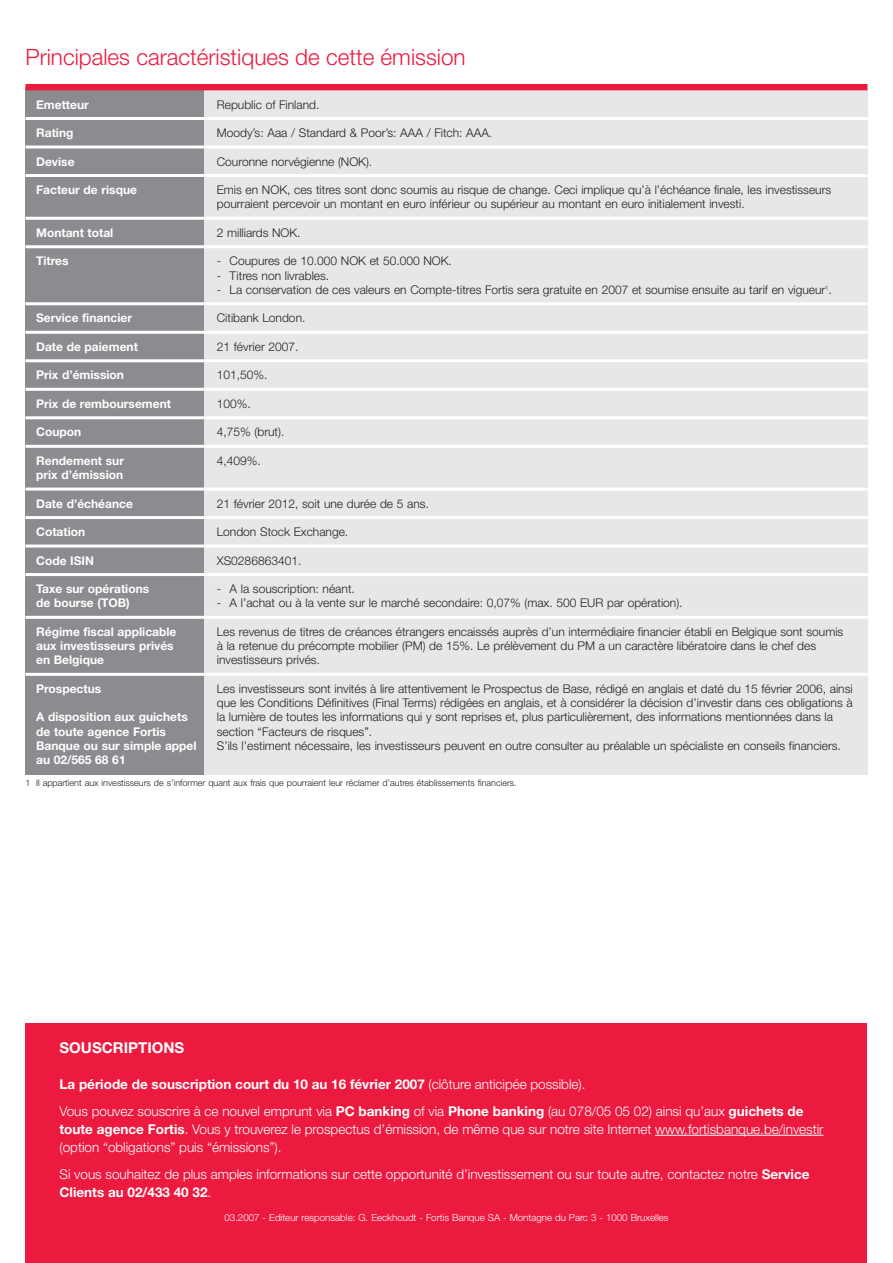
<style>
.page{position:relative;width:893px;height:1263px;background:#fff}
.page>*{position:absolute;margin:0;border:0;box-sizing:border-box;transform-origin:0 0}
.t1{font:300 22.5px "Helvetica Neue";color:#ed1a40}
.t2{font:700 15px "Helvetica Neue";color:#fff}
.t3{font:300 13.5px/18px "Helvetica Neue";color:#fff}
.t4{font:300 12px/14.2px "Helvetica Neue";color:#231f20}
.t5{font:700 12px "Helvetica Neue";color:#fff}
.t6{font:300 9.75px "Helvetica Neue";color:#fff}
.t7{font:300 9px "Helvetica Neue";color:#231f20}
.s1{font-weight:700}
</style>
<div class="page">
<div style="left:26px;top:1023px;width:841px;height:240px;background:#ed1a40"></div>
<hr style="left:655px;top:1135px;width:30px;height:1px;background:#fff">
<hr style="left:684px;top:1135px;width:139px;height:1px;background:#fff">
<div style="left:204px;top:87px;width:663px;height:687px;background:#e6e7e9"></div>
<div style="left:26px;top:87px;width:178px;height:687px;background:#8a8c8f"></div>
<hr style="left:26px;top:117px;width:841px;height:3px;background:#fff">
<hr style="left:26px;top:145px;width:841px;height:3px;background:#fff">
<hr style="left:26px;top:174px;width:841px;height:3px;background:#fff">
<hr style="left:26px;top:217px;width:841px;height:3px;background:#fff">
<hr style="left:26px;top:245px;width:841px;height:3px;background:#fff">
<hr style="left:26px;top:302px;width:841px;height:3px;background:#fff">
<hr style="left:26px;top:331px;width:841px;height:3px;background:#fff">
<hr style="left:26px;top:359px;width:841px;height:3px;background:#fff">
<hr style="left:26px;top:388px;width:841px;height:3px;background:#fff">
<hr style="left:26px;top:416px;width:841px;height:3px;background:#fff">
<hr style="left:26px;top:445px;width:841px;height:3px;background:#fff">
<hr style="left:26px;top:487px;width:841px;height:3px;background:#fff">
<hr style="left:26px;top:516px;width:841px;height:3px;background:#fff">
<hr style="left:26px;top:544px;width:841px;height:3px;background:#fff">
<hr style="left:26px;top:573px;width:841px;height:3px;background:#fff">
<hr style="left:26px;top:616px;width:841px;height:3px;background:#fff">
<hr style="left:26px;top:673px;width:841px;height:3px;background:#fff">
<div style="left:26px;top:84px;width:841px;height:6px;background:#ed1a40"></div>
<h1 class="t1" style="left:26px;top:49px;width:442px">Principales caractéristiques de cette émission</h1>
<p class="t5" style="left:36px;top:100px;width:54px">Emetteur</p>
<p class="t4" style="left:217px;top:98px;width:104px">Republic of Finland.</p>
<p class="t5" style="left:36px;top:128px;width:39px">Rating</p>
<p class="t4" style="left:217px;top:127px;width:277px">Moody’s: Aaa / Standard &amp; Poor’s: AAA / Fitch: AAA.</p>
<p class="t5" style="left:36px;top:157px;width:40px">Devise</p>
<p class="t4" style="left:217px;top:155px;width:157px">Couronne norvégienne (NOK).</p>
<p class="t5" style="left:36px;top:185px;width:102px">Facteur de risque</p>
<p class="t4" style="left:217px;top:184px;width:616px">Emis en NOK, ces titres sont donc soumis au risque de change. Ceci implique qu’à l’échéance finale, les investisseurs pourraient percevoir un montant en euro inférieur ou supérieur au montant en euro initialement investi.</p>
<p class="t5" style="left:36px;top:228px;width:79px">Montant total</p>
<p class="t4" style="left:217px;top:226px;width:85px">2 milliards NOK.</p>
<p class="t5" style="left:36px;top:257px;width:34px">Titres</p>
<p class="t4" style="left:217px;top:255px;width:237px">- Coupures de 10.000 NOK et 50.000 NOK.</p>
<p class="t4" style="left:217px;top:269px;width:114px">- Titres non livrables.</p>
<p class="t4" style="left:217px;top:283px;width:616px">- La conservation de ces valeurs en Compte-titres Fortis sera gratuite en 2007 et soumise ensuite au tarif en vigueur<sup>1</sup>.</p>
<p class="t5" style="left:36px;top:314px;width:97px">Service financier</p>
<p class="t4" style="left:217px;top:312px;width:90px">Citibank London.</p>
<p class="t5" style="left:36px;top:342px;width:103px">Date de paiement</p>
<p class="t4" style="left:217px;top:340px;width:83px">21 février 2007.</p>
<p class="t5" style="left:36px;top:371px;width:89px">Prix d’émission</p>
<p class="t4" style="left:217px;top:369px;width:52px">101,50%.</p>
<p class="t5" style="left:36px;top:399px;width:136px">Prix de remboursement</p>
<p class="t4" style="left:217px;top:397px;width:36px">100%.</p>
<p class="t5" style="left:36px;top:428px;width:47px">Coupon</p>
<p class="t4" style="left:217px;top:426px;width:69px">4,75% (brut).</p>
<p class="t5" style="left:36px;top:456px;width:89px">Rendement sur</p>
<p class="t4" style="left:217px;top:454px;width:46px">4,409%.</p>
<p class="t5" style="left:36px;top:470px;width:89px">prix d’émission</p>
<p class="t5" style="left:36px;top:499px;width:98px">Date d’échéance</p>
<p class="t4" style="left:217px;top:497px;width:214px">21 février 2012, soit une durée de 5 ans.</p>
<p class="t5" style="left:36px;top:527px;width:51px">Cotation</p>
<p class="t4" style="left:217px;top:526px;width:133px">London Stock Exchange.</p>
<p class="t5" style="left:36px;top:556px;width:59px">Code ISIN</p>
<p class="t4" style="left:217px;top:554px;width:86px">XS0286863401.</p>
<p class="t5" style="left:36px;top:584px;width:115px">Taxe sur opérations</p>
<p class="t4" style="left:217px;top:583px;width:140px">- A la souscription: néant.</p>
<p class="t5" style="left:36px;top:599px;width:95px">de bourse (TOB)</p>
<p class="t4" style="left:217px;top:597px;width:467px">- A l’achat ou à la vente sur le marché secondaire: 0,07% (max. 500 EUR par opération).</p>
<p class="t5" style="left:36px;top:627px;width:142px">Régime fiscal applicable</p>
<p class="t4" style="left:217px;top:625px;width:628px">Les revenus de titres de créances étrangers encaissés auprès d’un intermédiaire financier établi en Belgique sont soumis</p>
<p class="t5" style="left:36px;top:641px;width:139px">aux investisseurs privés</p>
<p class="t4" style="left:217px;top:640px;width:601px">à la retenue du précompte mobilier (PM) de 15%. Le prélèvement du PM a un caractère libératoire dans le chef des</p>
<p class="t5" style="left:36px;top:656px;width:69px">en Belgique</p>
<p class="t4" style="left:217px;top:654px;width:105px">investisseurs privés.</p>
<p class="t5" style="left:36px;top:684px;width:67px">Prospectus</p>
<p class="t4" style="left:217px;top:682px;width:637px">Les investisseurs sont invités à lire attentivement le Prospectus de Base, rédigé en anglais et daté du 15 février 2006, ainsi que les Conditions Définitives (Final Terms) rédigées en anglais, et à considérer la décision d’investir dans ces obligations à</p>
<p class="t5" style="left:36px;top:713px;width:153px">A disposition aux guichets</p>
<p class="t4" style="left:217px;top:711px;width:618px">la lumière de toutes les informations qui y sont reprises et, plus particulièrement, des informations mentionnées dans la</p>
<p class="t5" style="left:36px;top:727px;width:131px">de toute agence Fortis</p>
<p class="t4" style="left:217px;top:725px;width:157px">section “Facteurs de risques”.</p>
<p class="t5" style="left:36px;top:741px;width:162px">Banque ou sur simple appel</p>
<p class="t4" style="left:217px;top:739px;width:626px">S’ils l’estiment nécessaire, les investisseurs peuvent en outre consulter au préalable un spécialiste en conseils financiers.</p>
<p class="t5" style="left:36px;top:755px;width:91px">au 02/565 68 61</p>
<p class="t7" style="left:26px;top:780px;width:493px">1 Il appartient aux investisseurs de s’informer quant aux frais que pourraient leur réclamer d’autres établissements financiers.</p>
<p class="t2" style="left:60px;top:1042px;width:126px">SOUSCRIPTIONS</p>
<p class="t3" style="left:60px;top:1072px;width:745px;line-height:27px"><span class="s1">La période de souscription court du 10 au 16 février 2007</span> (clôture anticipée possible).<br>Vous pouvez souscrire à ce nouvel emprunt via <span class="s1">PC banking</span> of via <span class="s1">Phone banking</span> (au 078/05 05 02) ainsi qu’aux <span class="s1">guichets de</span></p>
<p class="t3" style="left:60px;top:1121px;width:765px"><span class="s1">toute agence Fortis</span>. Vous y trouverez le prospectus d’émission, de même que sur notre site Internet www.fortisbanque.be/investir (option “obligations” puis “émissions”).</p>
<p class="t3" style="left:60px;top:1166px;width:751px">Si vous souhaitez de plus amples informations sur cette opportunité d’investissement ou sur toute autre, contactez notre <span class="s1">Service<br>Clients au 02/433 40 32</span>.</p>
<p class="t6" style="left:224px;top:1214px;width:446px">03.2007 - Editeur responsable: G. Eeckhoudt - Fortis Banque SA - Montagne du Parc 3 - 1000 Bruxelles</p>
</div>
